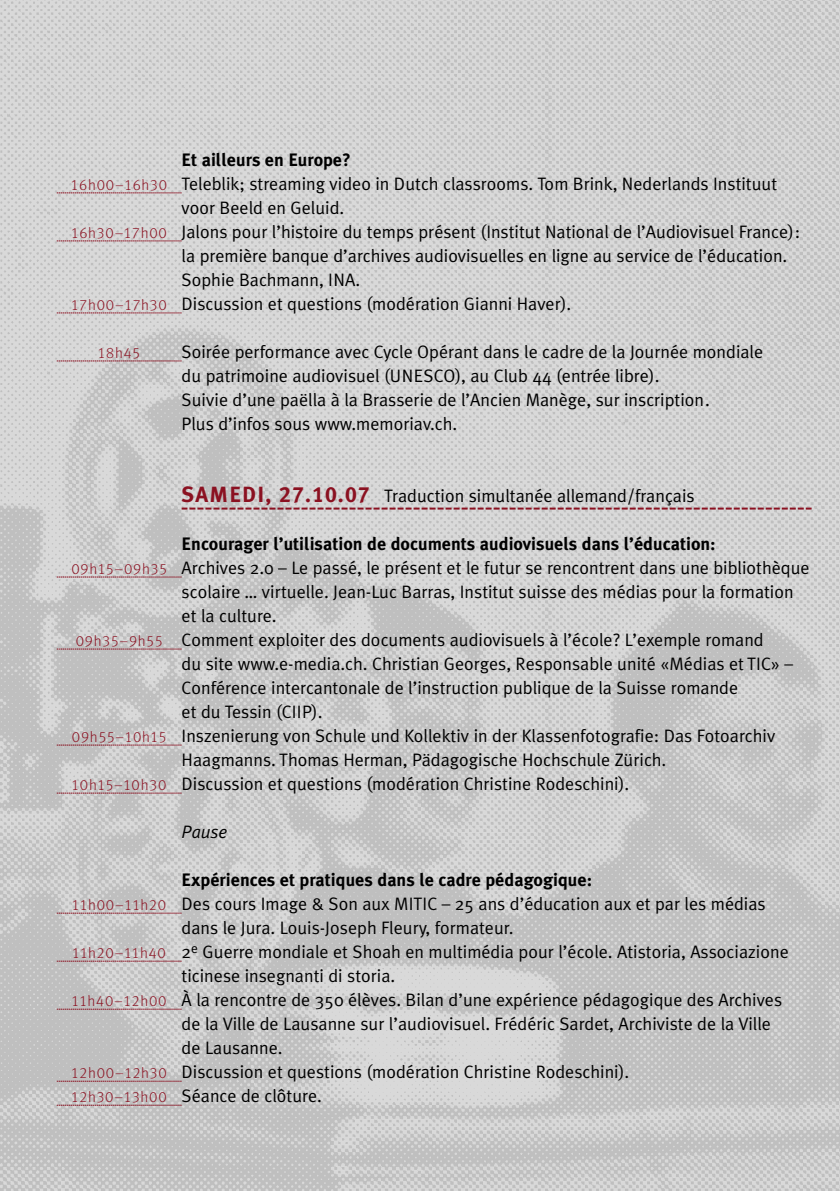
<style>
.page{position:relative;width:840px;height:1191px;background:#fff}
.page>*{position:absolute;margin:0;border:0;box-sizing:border-box;transform-origin:0 0}
.t1{font:18px/24px "Meta Plus Normal";color:#000}
.t2{font:700 18px "Meta Plus";color:#000}
.t3{font:italic 18px "Meta Plus Normal";color:#000}
.t4{font:15px/24px "Meta Light LF";letter-spacing:.055em;color:#8b1121}
.s1{font-family:"Meta Plus Bold Caps";font-size:22px;color:#8b1121}
</style>
<div class="page">
<img style="left:0;top:0;width:839px;height:1191px">
<svg style="left:181px;top:507px;width:630px;height:2px"></svg>
<svg style="left:57px;top:192px;width:124px;height:1px"></svg>
<svg style="left:57px;top:240px;width:124px;height:1px"></svg>
<svg style="left:57px;top:312px;width:124px;height:1px"></svg>
<svg style="left:57px;top:360px;width:124px;height:1px"></svg>
<svg style="left:57px;top:576px;width:124px;height:1px"></svg>
<svg style="left:57px;top:648px;width:124px;height:1px"></svg>
<svg style="left:57px;top:744px;width:124px;height:1px"></svg>
<svg style="left:57px;top:792px;width:124px;height:1px"></svg>
<svg style="left:57px;top:912px;width:124px;height:1px"></svg>
<svg style="left:57px;top:960px;width:124px;height:1px"></svg>
<svg style="left:57px;top:1008px;width:124px;height:1px"></svg>
<svg style="left:57px;top:1080px;width:124px;height:1px"></svg>
<svg style="left:57px;top:1104px;width:124px;height:1px"></svg>
<p class="t4" style="left:71px;top:174px;width:97px">16h00–16h30</p>
<p class="t4" style="left:71px;top:222px;width:97px">16h30–17h00</p>
<p class="t4" style="left:72px;top:294px;width:97px">17h00–17h30</p>
<p class="t4" style="left:98px;top:342px;width:43px">18h45</p>
<p class="t2" style="left:181px;top:149px;width:171px">Et ailleurs en Europe?</p>
<p class="t1" style="left:181px;top:172px;width:620px">Teleblik; streaming video in Dutch classrooms. Tom Brink, Nederlands Instituut voor Beeld en Geluid.<br>Jalons pour l’histoire du temps présent (Institut National de l’Audiovisuel France): la première banque d’archives audiovisuelles en ligne au service de l’éducation.<br>Sophie Bachmann, INA.<br>Discussion et questions (modération Gianni Haver).</p>
<p class="t1" style="left:181px;top:340px;width:583px">Soirée performance avec Cycle Opérant dans le cadre de la Journée mondiale du patrimoine audiovisuel (UNESCO), au Club 44 (entrée libre).<br>Suivie d’une paëlla à la Brasserie de l’Ancien Manège, sur inscription.<br>Plus d’infos sous www.memoriav.ch.</p>
<p class="t4" style="left:71px;top:558px;width:97px">09h15–09h35</p>
<p class="t4" style="left:76px;top:630px;width:88px">09h35–9h55</p>
<p class="t4" style="left:72px;top:726px;width:96px">09h55–10h15</p>
<p class="t4" style="left:72px;top:774px;width:96px">10h15–10h30</p>
<p class="t4" style="left:72px;top:894px;width:95px">11h00–11h20</p>
<p class="t4" style="left:72px;top:942px;width:95px">11h20–11h40</p>
<p class="t4" style="left:72px;top:990px;width:96px">11h40–12h00</p>
<p class="t4" style="left:72px;top:1062px;width:97px">12h00–12h30<br>12h30–13h00</p>
<p class="t1" style="left:181px;top:484px;width:514px"><span class="s1">SAMEDI, 27.10.07</span> Traduction simultanée allemand/français</p>
<p class="t2" style="left:181px;top:533px;width:535px">Encourager l’utilisation de documents audiovisuels dans l’éducation:</p>
<p class="t1" style="left:181px;top:556px;width:629px">Archives 2.0 – Le passé, le présent et le futur se rencontrent dans une bibliothèque scolaire … virtuelle. Jean-Luc Barras, Institut suisse des médias pour la formation et la culture.<br>Comment exploiter des documents audiovisuels à l’école? L’exemple romand<br>du site www.e-media.ch. Christian Georges, Responsable unité «Médias et TIC» – Conférence intercantonale de l’instruction publique de la Suisse romande<br>et du Tessin (CIIP).<br>Inszenierung von Schule und Kollektiv in der Klassenfotografie: Das Fotoarchiv Haagmanns. Thomas Herman, Pädagogische Hochschule Zürich.<br>Discussion et questions (modération Christine Rodeschini).</p>
<p class="t3" style="left:181px;top:821px;width:47px">Pause</p>
<p class="t2" style="left:181px;top:869px;width:412px">Expériences et pratiques dans le cadre pédagogique:</p>
<p class="t1" style="left:181px;top:892px;width:608px">Des cours Image &amp; Son aux MITIC – 25 ans d’éducation aux et par les médias dans le Jura. Louis-Joseph Fleury, formateur.<br>2<sup>e</sup> Guerre mondiale et Shoah en multimédia pour l’école. Atistoria, Associazione ticinese insegnanti di storia.<br>À la rencontre de 350 élèves. Bilan d’une expérience pédagogique des Archives de la Ville de Lausanne sur l’audiovisuel. Frédéric Sardet, Archiviste de la Ville de Lausanne.<br>Discussion et questions (modération Christine Rodeschini).<br>Séance de clôture.</p>
</div>
